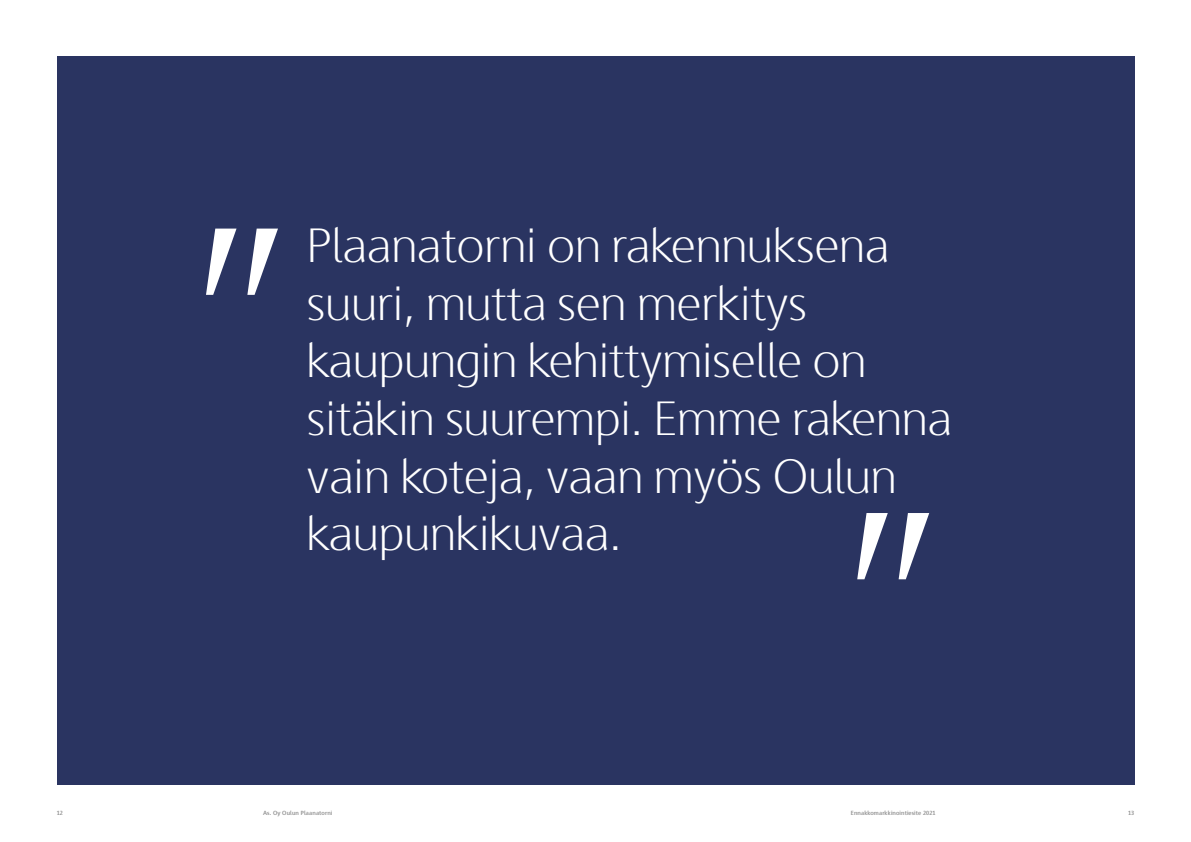
<style>
.page{position:relative;width:1191px;height:842px;background:#fff}
.page>*{position:absolute;margin:0;border:0;box-sizing:border-box;transform-origin:0 0}
.t1{font:300 300px "Skanska Sans Pro";color:#fff}
.t2{font:300 48px/57.6px "Skanska Sans Pro";color:#fff}
.t3{font:700 6px "Skanska Sans Pro";letter-spacing:.02em;color:#939393}
</style>
<div class="page">
<div style="left:57px;top:57px;width:1077px;height:728px;background:#2a3461"></div>
<h1 class="t1" style="left:182px;top:166px;width:121px">”</h1>
<p class="t2" style="left:307px;top:217px;width:646px">Plaanatorni on rakennuksena suuri, mutta sen merkitys kaupungin kehittymiselle on sitäkin suurempi. Emme rakenna vain koteja, vaan myös Oulun kaupunkikuvaa.</p>
<h1 class="t1" style="left:833px;top:450px;width:121px">”</h1>
<p class="t3" style="left:57px;top:810px;width:8px">12</p>
<p class="t3" style="left:263px;top:810px;width:71px">As. Oy Oulun Plaanatorni</p>
<p class="t3" style="left:851px;top:810px;width:86px">Ennakkomarkkinointiesite 2021</p>
<p class="t3" style="left:1128px;top:810px;width:8px">13</p>
</div>
